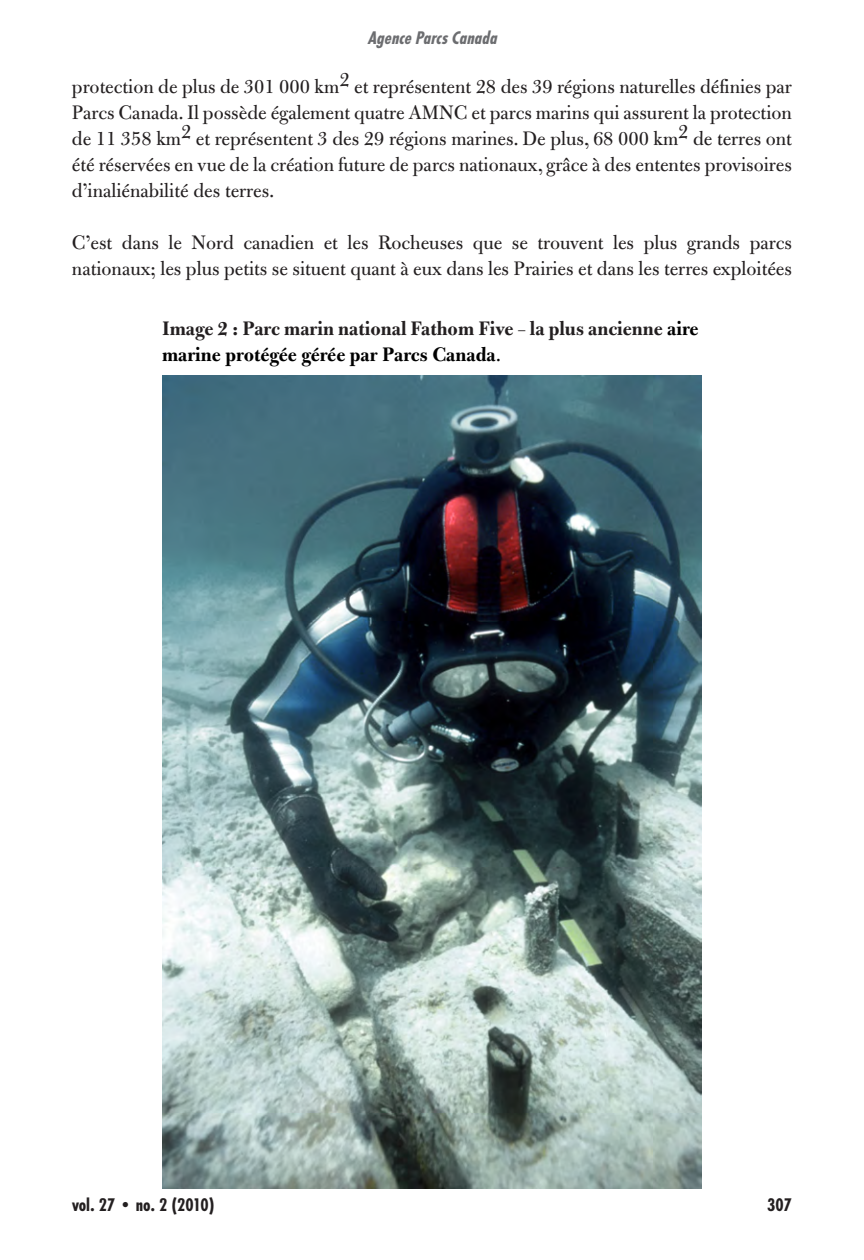
<style>
.page{position:relative;width:864px;height:1260px;background:#fff}
.page>*{position:absolute;margin:0;border:0;box-sizing:border-box;transform-origin:0 0}
.t1{font:21px/26px "Bulmer";color:#231f20;text-align:justify}
.t2{font:700 21px/26px "Bulmer";color:#231f20}
.t3{font:700 19px "Function Cond";color:#231f20}
.t4{font:italic 700 19px "Function Cond";color:#6c6d70}
.s1{color:#000}
.s2{font-weight:400;color:#000}
</style>
<div class="page">
<img style="left:162px;top:376px;width:540px;height:812px">
<p class="t4" style="left:367px;top:26px;width:131px">Agence Parcs Canada</p>
<p class="t1" style="left:72px;top:76px;width:722px">protection de plus de 301 000 km2 et représentent 28 des 39 régions naturelles définies par Parcs Canada. Il possède également quatre AMNC et parcs marins qui assurent la protection de 11 358 km2 et représentent 3 des 29 régions marines. De plus, 68 000 km2 de terres ont été réservées en vue de la création future de parcs nationaux, grâce à des ententes provisoires d’inaliénabilité des terres.</p>
<p class="t1" style="left:72px;top:232px;width:722px">C’est dans le Nord canadien et les Rocheuses que se trouvent les plus grands parcs nationaux; les plus petits se situent quant à eux dans les Prairies et dans les terres exploitées</p>
<p class="t2" style="left:162px;top:317px;width:538px">Image 2 : Parc marin national Fathom Five – la plus ancienne <span class="s1">aire marine protégée gérée par Parcs Canada</span><span class="s2">.</span></p>
<p class="t3" style="left:72px;top:1193px;width:144px">vol. 27 • no. 2 (2010)</p>
<p class="t3" style="left:767px;top:1193px;width:26px">307</p>
</div>
